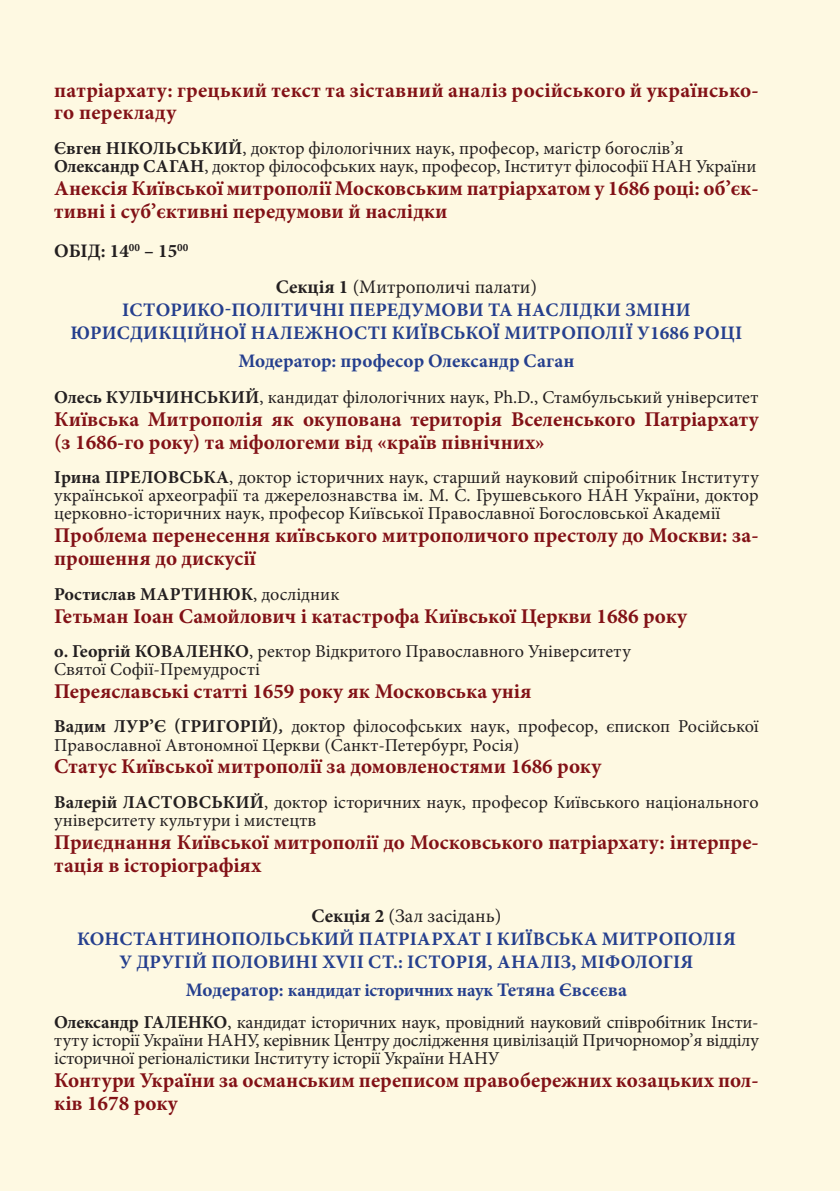
<style>
.page{position:relative;width:840px;height:1191px;background:#fff}
.page>*{position:absolute;margin:0;border:0;box-sizing:border-box;transform-origin:0 0}
.t1{font:700 21px/23px "Minion Pro";color:#821116}
.t2{font:700 19px/23px "Minion Pro";letter-spacing:.01em;color:#253f8e;text-align:center}
.t3{font:700 19px "Minion Pro";color:#231f20}
.t4{font:18.2px/18.2px "Minion Pro";color:#231f20}
.t5{font:700 18.2px "Minion Pro";letter-spacing:.01em;color:#231f20}
.s1{font-weight:700}
.s2{color:#231f20}
.s3{font-weight:400;color:#231f20}
.s4{font-weight:400}
.s5{font-weight:700;font-style:italic}
.s6{font-size:18.2px}
</style>
<div class="page">
<div style="left:0;top:0;width:839px;height:1191px;background:#fef9e2"></div>
<p class="t1" style="left:54px;top:78px;width:705px">патріархату: грецький текст та зіставний аналіз російського й українсько&shy;го перекладу</p>
<p class="t4" style="left:54px;top:139px;width:703px"><span class="s1">Євген НІКОЛЬСЬКИЙ</span>, доктор філологічних наук, професор, магістр богослів’я<br><span class="s1">Олександр САГАН</span>, доктор філософських наук, професор, Інститут філософії НАН України</p>
<p class="t1" style="left:54px;top:176px;width:705px">Анексія Київської митрополії Московським патріархатом у 1686 році: об’єк&shy;тивні і суб’єктивні передумови й наслідки</p>
<p class="t3" style="left:54px;top:237px;width:136px">ОБІД: 14<sup>00</sup> – 15<sup>00</sup></p>
<p class="t2" style="left:70px;top:275px;width:673px"><span class="s2">Секція 1</span> <span class="s3">(Митрополичі палати)<br></span>ІСТОРИКО-ПОЛІТИЧНІ ПЕРЕДУМОВИ ТА НАСЛІДКИ ЗМІНИ<br>ЮРИСДИКЦІЙНОЇ НАЛЕЖНОСТІ КИЇВСЬКОЇ МИТРОПОЛІЇ У1686 РОЦІ</p>
<p class="t2" style="left:238px;top:350px;width:337px">Модератор: професор Олександр Саган</p>
<p class="t4" style="left:54px;top:388px;width:705px"><span class="s1">Олесь КУЛЬЧИНСЬКИЙ</span>, кандидат філологічних наук, Ph.D., Стамбульський університет</p>
<p class="t1" style="left:54px;top:407px;width:705px">Київська Митрополія як окупована територія Вселенського Патріархату (з 1686-го року) та міфологеми від «країв північних»</p>
<p class="t4" style="left:54px;top:468px;width:705px;text-align:justify"><span class="s1">Ірина ПРЕЛОВСЬКА</span>, доктор історичних наук, старший науковий спіробітник Інституту української археографії та джерелознавства ім. М. С. Грушевського НАН України, доктор церковно-історичних наук, професор Київської Православної Богословської Академії</p>
<p class="t1" style="left:54px;top:524px;width:705px">Проблема перенесення київського митрополичого престолу до Москви: за&shy;прошення до дискусії</p>
<p class="t5" style="left:54px;top:581px;width:286px">Ростислав МАРТИНЮК<span class="s4">, дослідник</span></p>
<p class="t1" style="left:54px;top:604px;width:634px">Гетьман Іоан Самойлович і катастрофа Київської Церкви 1686 року</p>
<p class="t4" style="left:54px;top:642px;width:577px"><span class="s1">о. Георгій КОВАЛЕНКО</span>, ректор Відкритого Православного Університету<br>Святої Софії-Премудрості</p>
<p class="t1" style="left:54px;top:679px;width:478px">Переяславські статті 1659 року як Московська унія</p>
<p class="t4" style="left:54px;top:717px;width:705px"><span class="s1">Вадим ЛУР’Є (ГРИГОРІЙ)</span><span class="s5">,</span> доктор філософських наук, професор, єпископ Російської<br>Православної Автономної Церкви (Санкт-Петербург, Росія)</p>
<p class="t1" style="left:54px;top:755px;width:548px">Статус Київської митрополії за домовленостями 1686 року</p>
<p class="t4" style="left:54px;top:793px;width:705px"><span class="s1">Валерій ЛАСТОВСЬКИЙ</span>, доктор історичних наук, професор Київського національного університету культури і мистецтв</p>
<p class="t1" style="left:54px;top:830px;width:705px">Приєднання Київської митрополії до Московського патріархату: інтерпре&shy;тація в історіографіях</p>
<p class="t2" style="left:77px;top:904px;width:660px"><span class="s2">Секція 2</span> <span class="s3">(Зал засідань)<br></span>КОНСТАНТИНОПОЛЬСЬКИЙ ПАТРІАРХАТ І КИЇВСЬКА МИТРОПОЛІЯ<br>У ДРУГІЙ ПОЛОВИНІ XVIІ СТ.: ІСТОРІЯ, АНАЛІЗ, МІФОЛОГІЯ</p>
<p class="t2" style="left:186px;top:978px;width:442px">Модератор: <span class="s6">кандидат історичних наук</span> Тетяна Євсєєва</p>
<p class="t4" style="left:54px;top:1012px;width:705px;text-align:justify"><span class="s1">Олександр ГАЛЕНКО</span>, кандидат історичних наук, провідний науковий співробітник Інсти&shy;туту історії України НАНУ, керівник Центру дослідження цивілізацій Причорномор’я відділу історичної регіоналістики Інституту історії України НАНУ</p>
<p class="t1" style="left:54px;top:1068px;width:705px">Контури України за османським переписом правобережних козацьких пол&shy;ків 1678 року</p>
</div>
